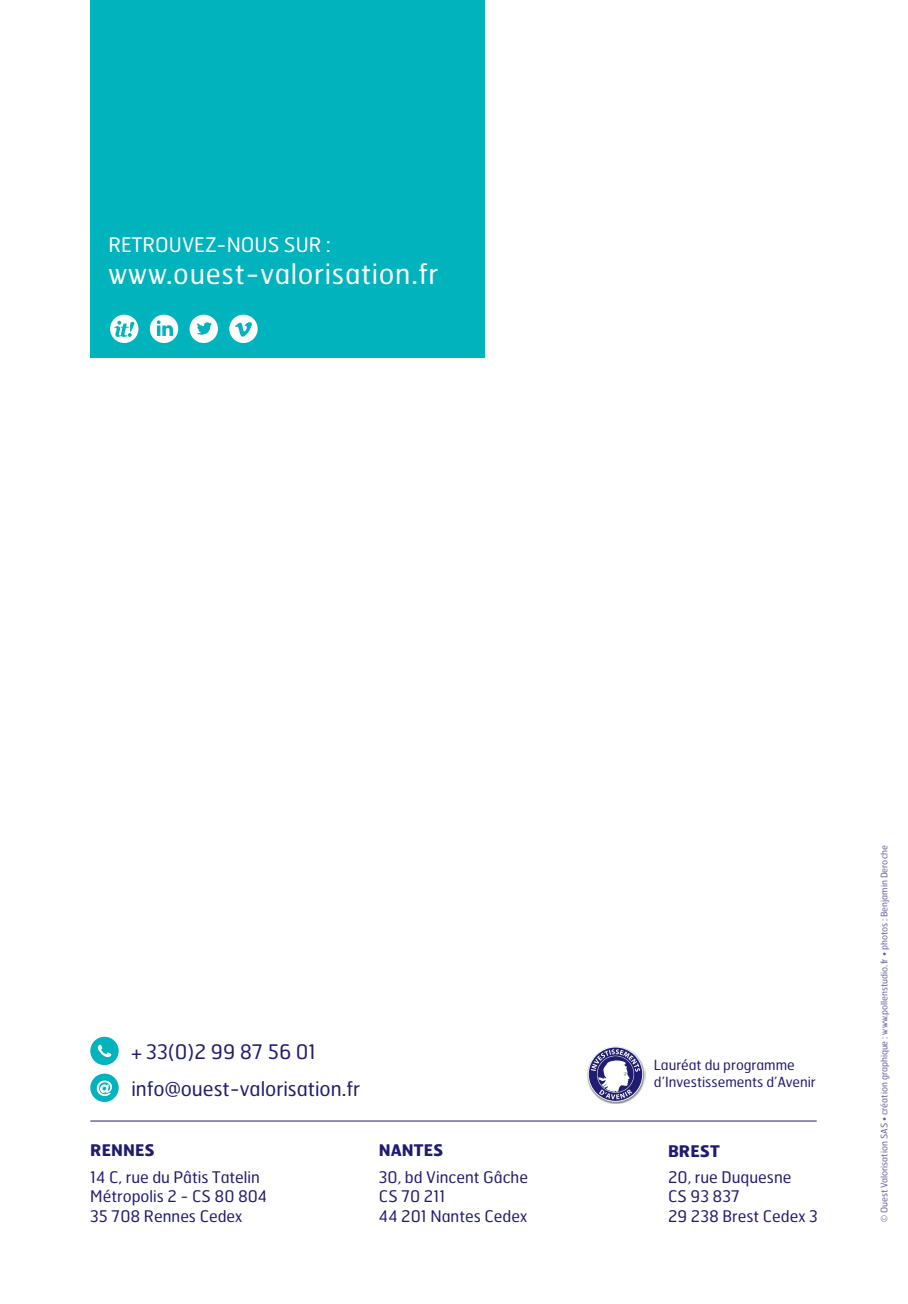
<style>
.page{position:relative;width:908px;height:1304px;background:#fff}
.page>*{position:absolute;margin:0;border:0;box-sizing:border-box;transform-origin:0 0}
.t1{font:28px "Hermes FB";letter-spacing:.025em;color:#fff}
.t2{font:20px/36.8px "Hermes FB";color:#201c70}
.t3{font:20px "Hermes FB";color:#fff}
.t4{font:16px/19.2px "Hermes FB";color:#201c70}
.t5{font:700 16px "Hermes FB";color:#201c70}
.t6{font:14px/17.2px "Hermes FB";color:#201c70}
.t7{font:9px "Hermes FB";color:#201c70}
</style>
<div class="page">
<img style="left:587px;top:1046px;width:58px;height:58px">
<svg style="left:588px;top:1047px;width:54px;height:54px"></svg>
<div style="left:90px;top:1037px;width:29px;height:28px;background:#00b3bd;border-radius:50%"></div>
<svg style="left:97px;top:1045px;width:14px;height:13px"></svg>
<div style="left:90px;top:1074px;width:29px;height:28px;background:#00b3bd;border-radius:50%"></div>
<svg style="left:97px;top:1080px;width:15px;height:16px"></svg>
<hr style="left:90px;top:1120px;width:726px;height:1px;background:#201c70">
<div style="left:90px;top:0;width:394px;height:358px;background:#00b3bd"></div>
<div style="left:110px;top:315px;width:28px;height:28px;background:#fff;border-radius:50%"></div>
<svg style="left:114px;top:321px;width:20px;height:16px"></svg>
<div style="left:150px;top:315px;width:28px;height:28px;background:#fff;border-radius:50%"></div>
<svg style="left:157px;top:320px;width:16px;height:16px"></svg>
<div style="left:189px;top:315px;width:29px;height:28px;background:#fff;border-radius:50%"></div>
<svg style="left:197px;top:322px;width:15px;height:13px"></svg>
<div style="left:229px;top:315px;width:28px;height:28px;background:#fff;border-radius:50%"></div>
<svg style="left:235px;top:322px;width:17px;height:15px"></svg>
<p class="t3" style="left:108px;top:232px;width:224px">RETROUVEZ-NOUS SUR :</p>
<h1 class="t1" style="left:108px;top:256px;width:331px">www.ouest-valorisation.fr</h1>
<p class="t2" style="left:131px;top:1032px;width:230px">+ 33(0)2 99 87 56 01 info@ouest-valorisation.fr</p>
<p class="t6" style="left:653px;top:1056px;width:163px">Lauréat du programme d’Investissements d’Avenir</p>
<p class="t5" style="left:90px;top:1140px;width:66px">RENNES</p>
<p class="t5" style="left:667px;top:1140px;width:53px">BREST</p>
<p class="t5" style="left:379px;top:1140px;width:66px">NANTES</p>
<p class="t4" style="left:379px;top:1167px;width:150px">30, bd Vincent Gâche<br>CS 70 211<br>44 201 Nantes Cedex</p>
<p class="t4" style="left:667px;top:1167px;width:151px">20, rue Duquesne<br>CS 93 837<br>29 238 Brest Cedex 3</p>
<p class="t4" style="left:90px;top:1167px;width:178px">14 C, rue du Pâtis Tatelin<br>Métropolis 2 - CS 80 804<br>35 708 Rennes Cedex</p>
<p class="t7" style="left:877px;top:1222px;width:378px;rotate:-90deg">© Ouest Valorisation SAS • création graphique : www.pollenstudio.fr • photos : Benjamin Deroche</p>
</div>
